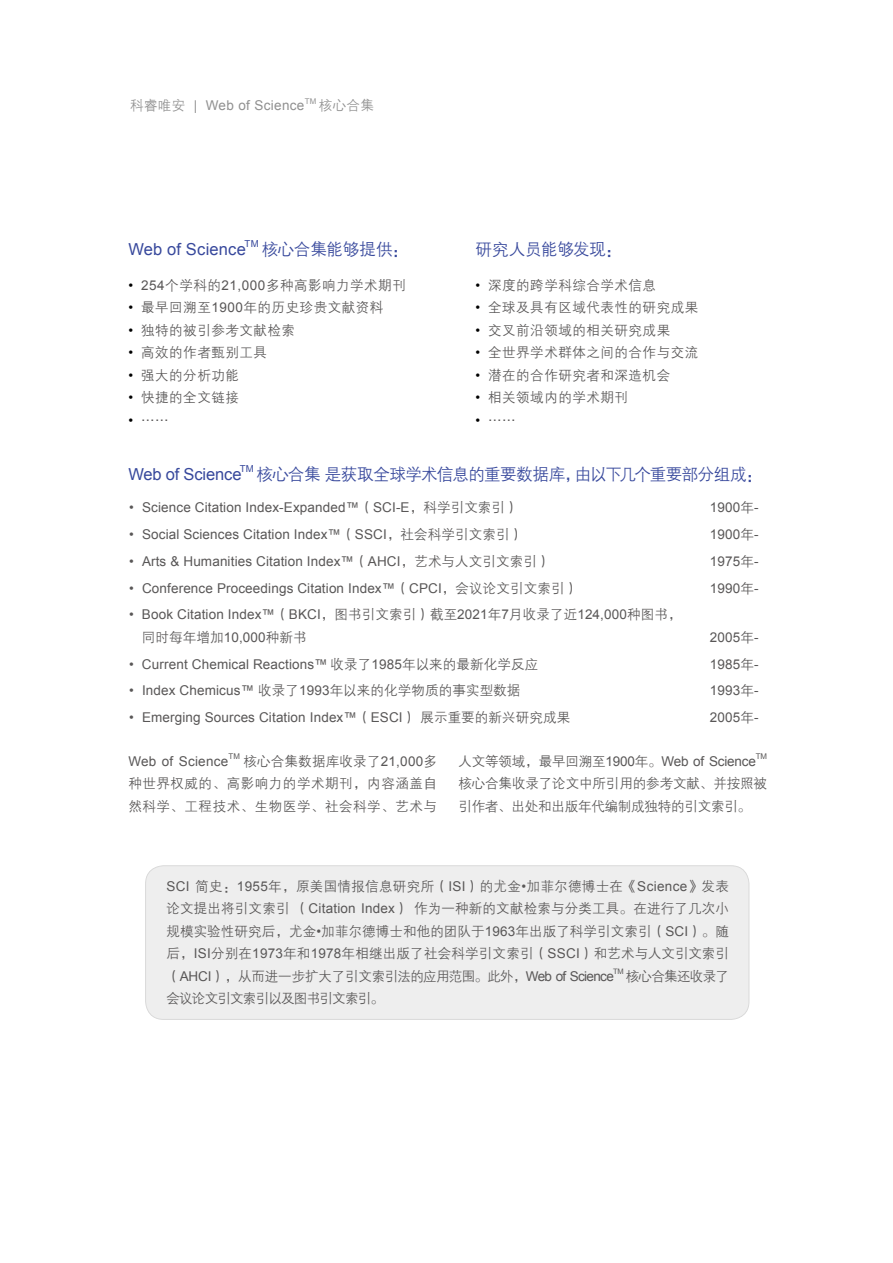
<style>
.page{position:relative;width:893px;height:1263px;background:#fff}
.page>*{position:absolute;margin:0;border:0;box-sizing:border-box;transform-origin:0 0}
.t1{font:16.5px "FZZDXJW GB1 0";letter-spacing:-.025em;color:#37489c}
.t2{font:16.5px "Arial";color:#37489c}
.t3{font:13.5px/22.5px "FZZDXJW GB1 0";letter-spacing:.04em;color:#595757;text-align:justify}
.t4{font:13.5px "Arial";letter-spacing:.01em;color:#595757}
.t5{font:13.5px/22.5px "FZZDXJW GB1 0";letter-spacing:-.005em;color:#595757}
.t6{font:13.5px "Arial";letter-spacing:-.01em;color:#595757}
.t7{font:13.5px "Arial";letter-spacing:.025em;color:#909090}
.t8{font:13.5px "FZZDXJW GB1 0";letter-spacing:-.055em;color:#595757}
.t9{font:13.5px "FZZDXJW GB1 0";letter-spacing:.01em;color:#595757}
.t10{font:13.5px "FZZDXJW GB1 0";letter-spacing:-.05em;color:#595757}
.t11{font:13.5px "FZZDXJW GB1 0";color:#909090}
.t12{font:9.6px "Arial";color:#37489c}
.t13{font:7.8px "Arial";color:#595757}
.t14{font:7.8px "Arial";color:#909090}
.t15{font:7.5px "Arial";color:#595757}
.s1{font-family:"FZZDXJW GB1 0"}
.s2{font-family:"Arial";color:#000}
.s3{font-family:"Arial"}
</style>
<div class="page">
<div style="left:146px;top:866px;width:603px;height:153px;background:#eee;border-radius:18px"></div>
<div style="left:145px;top:865px;width:604px;height:155px;border:1px solid #000;border-radius:18px"></div>
<p class="t7" style="left:130px;top:97px;width:176px"><span class="s1">科睿唯安</span> | Web of Science</p>
<p class="t14" style="left:305px;top:96px;width:13px">TM</p>
<p class="t11" style="left:319px;top:98px;width:57px">核心合集</p>
<p class="t2" style="left:128px;top:239px;width:119px">Web of Science</p>
<p class="t12" style="left:245px;top:238px;width:16px">TM</p>
<p class="t1" style="left:262px;top:241px;width:148px">核心合集能够提供：</p>
<p class="t3" style="left:128px;top:274px;width:279px"><span class="s2">•</span> <span class="s3">254</span>个学科的<span class="s3">21,000</span>多种高影响力学术期刊</p>
<p class="t3" style="left:128px;top:297px;width:257px"><span class="s2">•</span> 最早回溯至<span class="s3">1900</span>年的历史珍贵文献资料</p>
<p class="t3" style="left:128px;top:319px;width:168px"><span class="s2">•</span> 独特的被引参考文献检索</p>
<p class="t3" style="left:128px;top:342px;width:140px"><span class="s2">•</span> 高效的作者甄别工具</p>
<p class="t3" style="left:128px;top:364px;width:112px"><span class="s2">•</span> 强大的分析功能</p>
<p class="t3" style="left:128px;top:387px;width:112px"><span class="s2">•</span> 快捷的全文链接</p>
<p class="t3" style="left:128px;top:409px;width:42px"><span class="s2">•</span> ……</p>
<p class="t1" style="left:475px;top:241px;width:148px">研究人员能够发现：</p>
<p class="t3" style="left:475px;top:274px;width:182px"><span class="s2">•</span> 深度的跨学科综合学术信息</p>
<p class="t3" style="left:475px;top:297px;width:224px"><span class="s2">•</span> 全球及具有区域代表性的研究成果</p>
<p class="t3" style="left:475px;top:319px;width:196px"><span class="s2">•</span> 交叉前沿领域的相关研究成果</p>
<p class="t3" style="left:475px;top:342px;width:224px"><span class="s2">•</span> 全世界学术群体之间的合作与交流</p>
<p class="t3" style="left:475px;top:364px;width:196px"><span class="s2">•</span> 潜在的合作研究者和深造机会</p>
<p class="t3" style="left:475px;top:387px;width:154px"><span class="s2">•</span> 相关领域内的学术期刊</p>
<p class="t3" style="left:475px;top:409px;width:42px"><span class="s2">•</span> ……</p>
<p class="t2" style="left:128px;top:463px;width:115px">Web of Science</p>
<p class="t12" style="left:240px;top:462px;width:16px">TM</p>
<p class="t1" style="left:256px;top:465px;width:507px">核心合集是获取全球学术信息的重要数据库，由以下几个重要部分组成：</p>
<p class="t4" style="left:129px;top:499px;width:391px">• Science Citation Index-Expanded™<span class="s1">（</span>SCI-E<span class="s1">，科学引文索引）</span></p>
<p class="t4" style="left:710px;top:499px;width:50px">1900<span class="s1">年</span>-</p>
<p class="t4" style="left:129px;top:526px;width:395px">• Social Sciences Citation Index™<span class="s1">（</span>SSCI<span class="s1">，社会科学引文索引）</span></p>
<p class="t4" style="left:710px;top:526px;width:50px">1900<span class="s1">年</span>-</p>
<p class="t4" style="left:129px;top:552px;width:423px">• Arts &amp; Humanities Citation Index™<span class="s1">（</span>AHCI<span class="s1">，艺术与人文引文索引）</span></p>
<p class="t4" style="left:710px;top:552px;width:50px">1975<span class="s1">年</span>-</p>
<p class="t4" style="left:129px;top:579px;width:450px">• Conference Proceedings Citation Index™<span class="s1">（</span>CPCI<span class="s1">，会议论文引文索引）</span></p>
<p class="t4" style="left:710px;top:579px;width:50px">1990<span class="s1">年</span>-</p>
<p class="t4" style="left:129px;top:606px;width:554px">• Book Citation Index™<span class="s1">（</span>BKCI<span class="s1">，图书引文索引）截至</span>2021<span class="s1">年</span>7<span class="s1">月收录了近</span>124,000<span class="s1">种图书，</span></p>
<p class="t9" style="left:142px;top:630px;width:166px">同时每年增加<span class="s3">10,000</span>种新书</p>
<p class="t4" style="left:710px;top:628px;width:50px">2005<span class="s1">年</span>-</p>
<p class="t4" style="left:129px;top:655px;width:411px">• Current Chemical Reactions™ <span class="s1">收录了</span>1985<span class="s1">年以来的最新化学反应</span></p>
<p class="t4" style="left:710px;top:655px;width:50px">1985<span class="s1">年</span>-</p>
<p class="t4" style="left:129px;top:682px;width:393px">• Index Chemicus™ <span class="s1">收录了</span>1993<span class="s1">年以来的化学物质的事实型数据</span></p>
<p class="t4" style="left:710px;top:682px;width:50px">1993<span class="s1">年</span>-</p>
<p class="t4" style="left:129px;top:709px;width:442px">• Emerging Sources Citation Index™<span class="s1">（</span>ESCI<span class="s1">）展示重要的新兴研究成果</span></p>
<p class="t4" style="left:710px;top:709px;width:50px">2005<span class="s1">年</span>-</p>
<p class="t4" style="left:128px;top:752px;width:101px">Web of Science</p>
<p class="t13" style="left:229px;top:751px;width:13px">TM</p>
<p class="t3" style="left:128px;top:750px;width:310px;text-indent:115px">核心合集数据库收录了<span class="s3">21,000</span>多种世界权威的、高影响力的学术期刊，内容涵盖自然科学、工程技术、生物医学、社会科学、艺术与</p>
<p class="t6" style="left:458px;top:752px;width:299px"><span class="s1">人文等领域，最早回溯至</span>1900<span class="s1">年。</span>Web of Science</p>
<p class="t13" style="left:756px;top:751px;width:13px">TM</p>
<p class="t5" style="left:458px;top:773px;width:310px">核心合集收录了论文中所引用的参考文献、并按照被引作者、出处和出版年代编制成独特的引文索引。</p>
<p class="t3" style="left:166px;top:875px;width:564px"><span class="s3">SCI</span> 简史：<span class="s3">1955</span>年，原美国情报信息研究所（<span class="s3">ISI</span>）的尤金<span class="s3">•</span>加菲尔德博士在《<span class="s3">Science</span>》发表论文提出将引文索引（<span class="s3">Citation Index</span>）作为一种新的文献检索与分类工具。在进行了几次小规模实验性研究后，尤金<span class="s3">•</span>加菲尔德博士和他的团队于<span class="s3">1963</span>年出版了科学引文索引（<span class="s3">SCI</span>）。随后，<span class="s3">ISI</span>分别在<span class="s3">1973</span>年和<span class="s3">1978</span>年相继出版了社会科学引文索引（<span class="s3">SSCI</span>）和艺术与人文引文索引（<span class="s3">AHCI</span>），从而进一步扩大了引文索引法的应用范围。此外，<span class="s3">Web of Science</span></p>
<p class="t15" style="left:613px;top:967px;width:12px">TM</p>
<p class="t10" style="left:626px;top:969px;width:105px">核心合集还收录了</p>
<p class="t8" style="left:166px;top:991px;width:219px">会议论文引文索引以及图书引文索引。</p>
</div>
